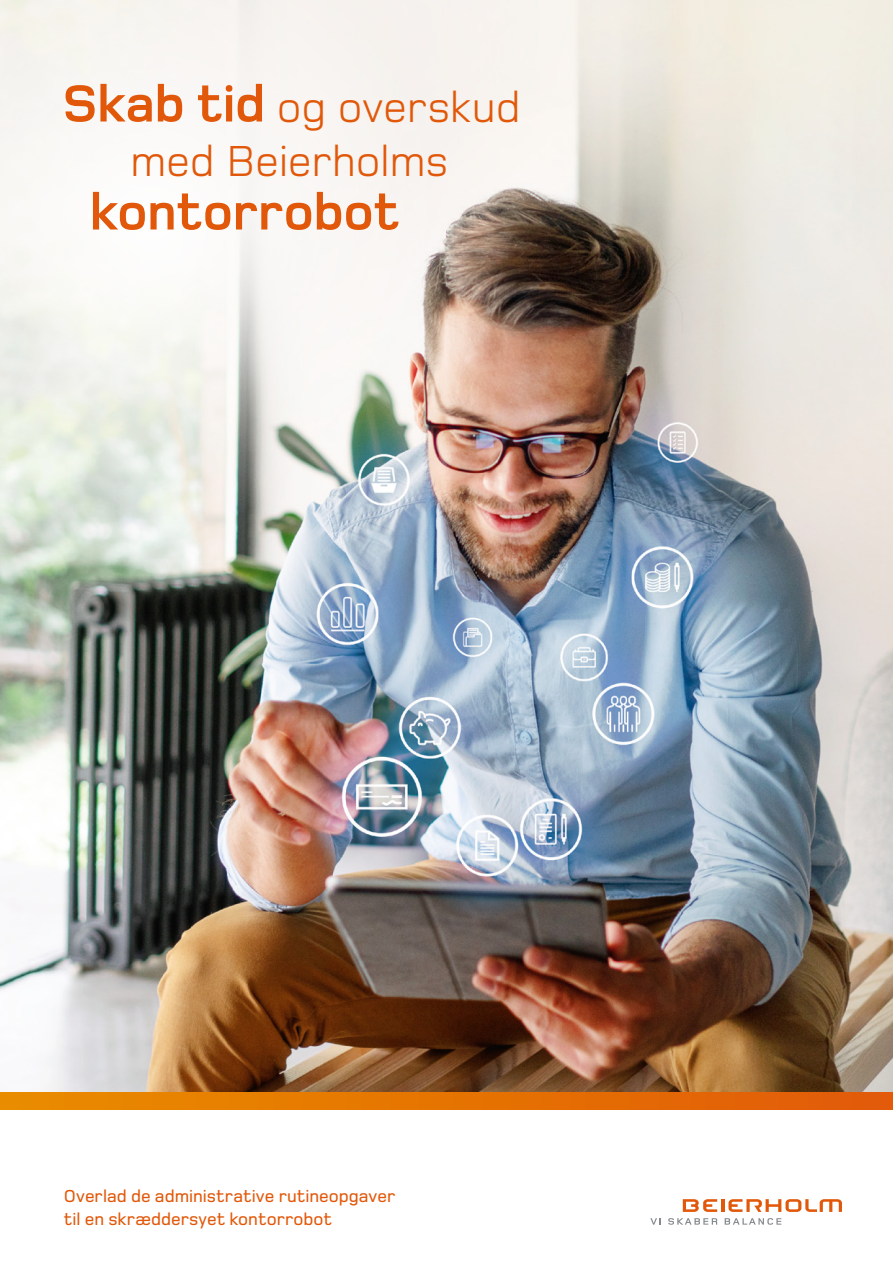
<style>
.page{position:relative;width:893px;height:1263px;background:#fff}
.page>*{position:absolute;margin:0;border:0;box-sizing:border-box;transform-origin:0 0}
.t1{font:700 54px "Foundry Monoline";letter-spacing:-.005em;color:#e1580a}
.t2{font:45px/54px "Foundry Monoline";letter-spacing:-.005em;color:#e1580a;text-align:center}
.t3{font:500 18px/22.5px "Foundry Monoline";color:#e1580a}
.s1{font-weight:700;font-size:54px}
</style>
<div class="page">
<img style="left:0;top:0;width:893px;height:1093px">
<div style="left:0;top:1093px;width:893px;height:17px;background:linear-gradient(to right,#ea8d00,#e25a08)"></div>
<svg style="left:683px;top:1199px;width:159px;height:13px"></svg>
<svg style="left:650px;top:1218px;width:11px;height:6px"></svg>
<svg style="left:668px;top:1218px;width:49px;height:7px"></svg>
<svg style="left:725px;top:1218px;width:56px;height:7px"></svg>
<svg style="left:0;top:0;width:453px;height:527px;fill:#f7f5f2"></svg>
<h2 class="t2" style="left:63px;top:82px;width:460px"><span class="s1">Skab tid</span> og overskud med Beierholms</h2>
<h1 class="t1" style="left:90px;top:183px;width:311px">kontorrobot</h1>
<p class="t3" style="left:64px;top:1186px;width:333px">Overlad de administrative rutineopgaver til en skræddersyet kontorrobot</p>
</div>
